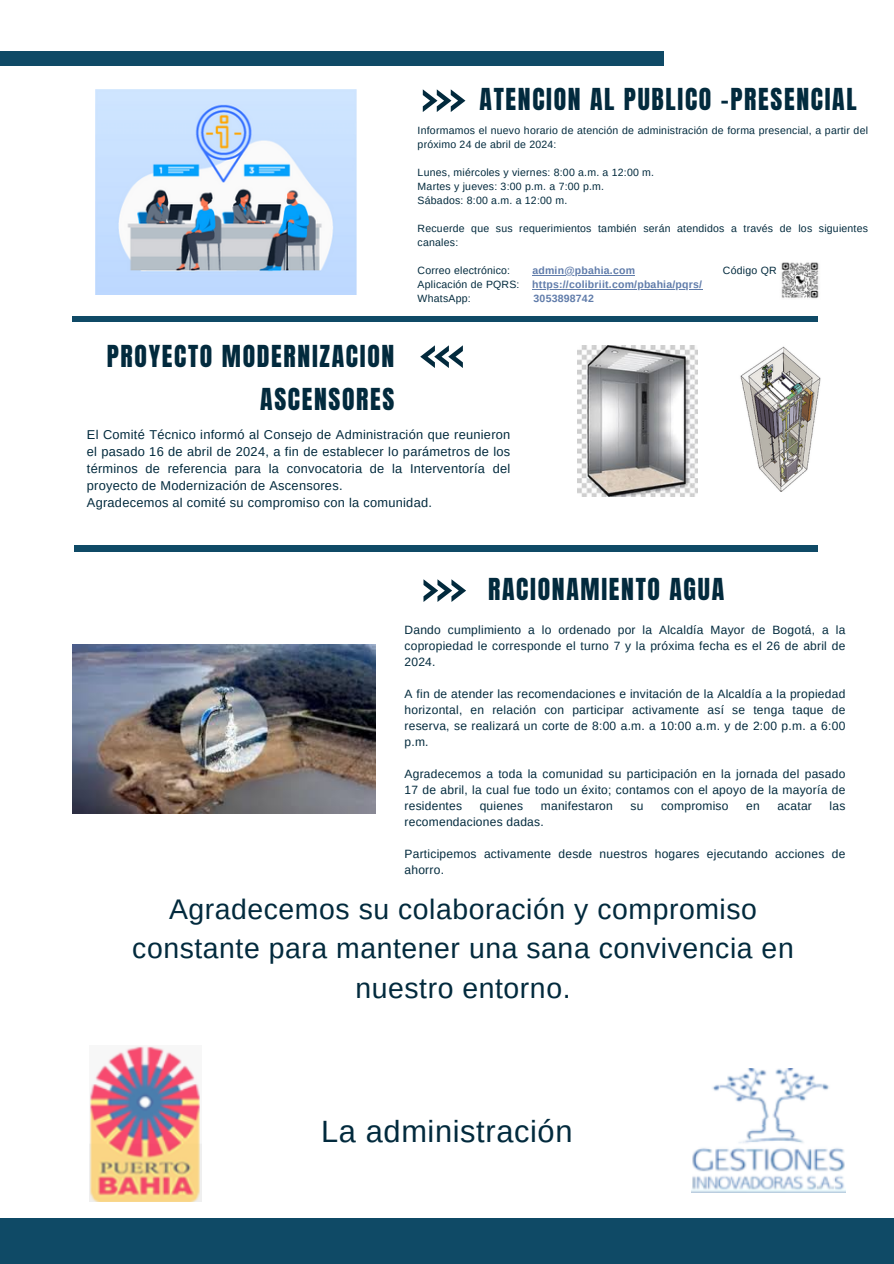
<style>
.page{position:relative;width:894px;height:1264px;background:#fff}
.page>*{position:absolute;margin:0;border:0;box-sizing:border-box;transform-origin:0 0}
.t1{font:30.75px "Arimo";letter-spacing:.02em;color:#022a3d}
.t2{font:28.35px/39.3px "Arimo";letter-spacing:.02em;color:#022a3d;text-align:center}
.t3{font:25.8px/42.8px "Anton";letter-spacing:.065em;color:#022a3d;text-align:right}
.t4{font:12.75px/17.1px "Arimo";letter-spacing:.02em;color:#022a3d}
.t5{font:12px/16px "Arimo";letter-spacing:.02em;color:#022a3d;text-align:justify}
.t6{font:10.5px/14px "Arimo";letter-spacing:.02em;color:#022a3d}
.t7{font:700 10.5px "Arimo";letter-spacing:.02em;color:#607caa}
</style>
<div class="page">
<div style="left:0;top:51px;width:664px;height:15px;background:#0f4a66"></div>
<svg style="left:422px;top:89px;width:43px;height:23px"></svg>
<div style="left:0;top:1217px;width:893px;height:46px;background:#0f4a66"></div>
<svg style="left:423px;top:579px;width:43px;height:22px"></svg>
<svg style="left:420px;top:345px;width:43px;height:23px"></svg>
<div style="left:72px;top:316px;width:745px;height:5px;background:#0f4a66"></div>
<div style="left:74px;top:545px;width:743px;height:6px;background:#0f4a66"></div>
<img style="left:89px;top:1046px;width:113px;height:155px">
<img style="left:691px;top:1068px;width:154px;height:124px">
<img style="left:781px;top:262px;width:38px;height:37px">
<img style="left:96px;top:89px;width:261px;height:205px">
<img style="left:577px;top:345px;width:120px;height:151px">
<img style="left:740px;top:346px;width:81px;height:145px">
<img style="left:72px;top:644px;width:303px;height:169px">
<hr style="left:532px;top:275px;width:103px;height:1px;background:#607caa">
<hr style="left:532px;top:289px;width:170px;height:1px;background:#607caa">
<p class="t3" style="left:479px;top:79px;width:378px">ATENCION AL PUBLICO -PRESENCIAL</p>
<h3 class="t3" style="left:107px;top:335px;width:289px">PROYECTO MODERNIZACION<br>ASCENSORES</h3>
<p class="t6" style="left:417px;top:124px;width:452px">Informamos el nuevo horario de atención de administración de forma presencial, a partir del próximo 24 de abril de 2024:</p>
<p class="t6" style="left:417px;top:166px;width:238px">Lunes, miércoles y viernes: 8:00 a.m. a 12:00 m.</p>
<p class="t6" style="left:417px;top:180px;width:188px">Martes y jueves: 3:00 p.m. a 7:00 p.m.</p>
<p class="t6" style="left:417px;top:194px;width:151px">Sábados: 8:00 a.m. a 12:00 m.</p>
<p class="t6" style="left:417px;top:222px;width:452px">Recuerde que sus requerimientos también serán atendidos a través de los siguientes canales:</p>
<h2 class="t6" style="left:417px;top:264px;width:94px">Correo electrónico:</h2>
<p class="t7" style="left:532px;top:265px;width:104px">admin@pbahia.com</p>
<p class="t6" style="left:722px;top:264px;width:55px">Código QR</p>
<p class="t6" style="left:417px;top:278px;width:103px">Aplicación de PQRS:</p>
<h3 class="t7" style="left:532px;top:279px;width:171px">https://colibriit.com/pbahia/pqrs/</h3>
<h3 class="t6" style="left:417px;top:292px;width:55px">WhatsApp:</h3>
<p class="t7" style="left:533px;top:293px;width:62px">3053898742</p>
<h3 class="t4" style="left:87px;top:426px;width:425px">El Comité Técnico informó al Consejo de Administración que reunieron el pasado 16 de abril de 2024, a fin de establecer lo parámetros de los términos de referencia para la convocatoria de la Interventoría del proyecto de Modernización de Ascensores.<br>Agradecemos al comité su compromiso con la comunidad.</h3>
<h3 class="t3" style="left:488px;top:568px;width:237px">RACIONAMIENTO AGUA</h3>
<p class="t5" style="left:404px;top:621px;width:442px">Dando cumplimiento a lo ordenado por la Alcaldía Mayor de Bogotá, a la copropiedad le corresponde el turno 7 y la próxima fecha es el 26 de abril de 2024.</p>
<h2 class="t5" style="left:404px;top:685px;width:442px">A fin de atender las recomendaciones e invitación de la Alcaldía a la propiedad horizontal, en relación con participar activamente así se tenga taque de reserva, se realizará un corte de 8:00 a.m. a 10:00 a.m. y de 2:00 p.m. a 6:00 p.m.</h2>
<p class="t5" style="left:404px;top:765px;width:442px">Agradecemos a toda la comunidad su participación en la jornada del pasado 17 de abril, la cual fue todo un éxito; contamos con el apoyo de la mayoría de residentes</p>
<p class="t5" style="left:479px;top:797px;width:45px">quienes</p>
<p class="t5" style="left:540px;top:797px;width:74px">manifestaron</p>
<p class="t5" style="left:630px;top:797px;width:14px">su</p>
<p class="t5" style="left:660px;top:797px;width:69px">compromiso</p>
<p class="t5" style="left:746px;top:797px;width:15px">en</p>
<p class="t5" style="left:777px;top:797px;width:36px">acatar</p>
<p class="t5" style="left:829px;top:797px;width:17px">las</p>
<p class="t5" style="left:404px;top:813px;width:141px">recomendaciones dadas.</p>
<h3 class="t5" style="left:404px;top:845px;width:442px">Participemos activamente desde nuestros hogares ejecutando acciones de ahorro.</h3>
<h1 class="t2" style="left:132px;top:889px;width:662px">Agradecemos su colaboración y compromiso constante para mantener una sana convivencia en nuestro entorno.</h1>
<p class="t1" style="left:321px;top:1114px;width:253px">La administración</p>
</div>
